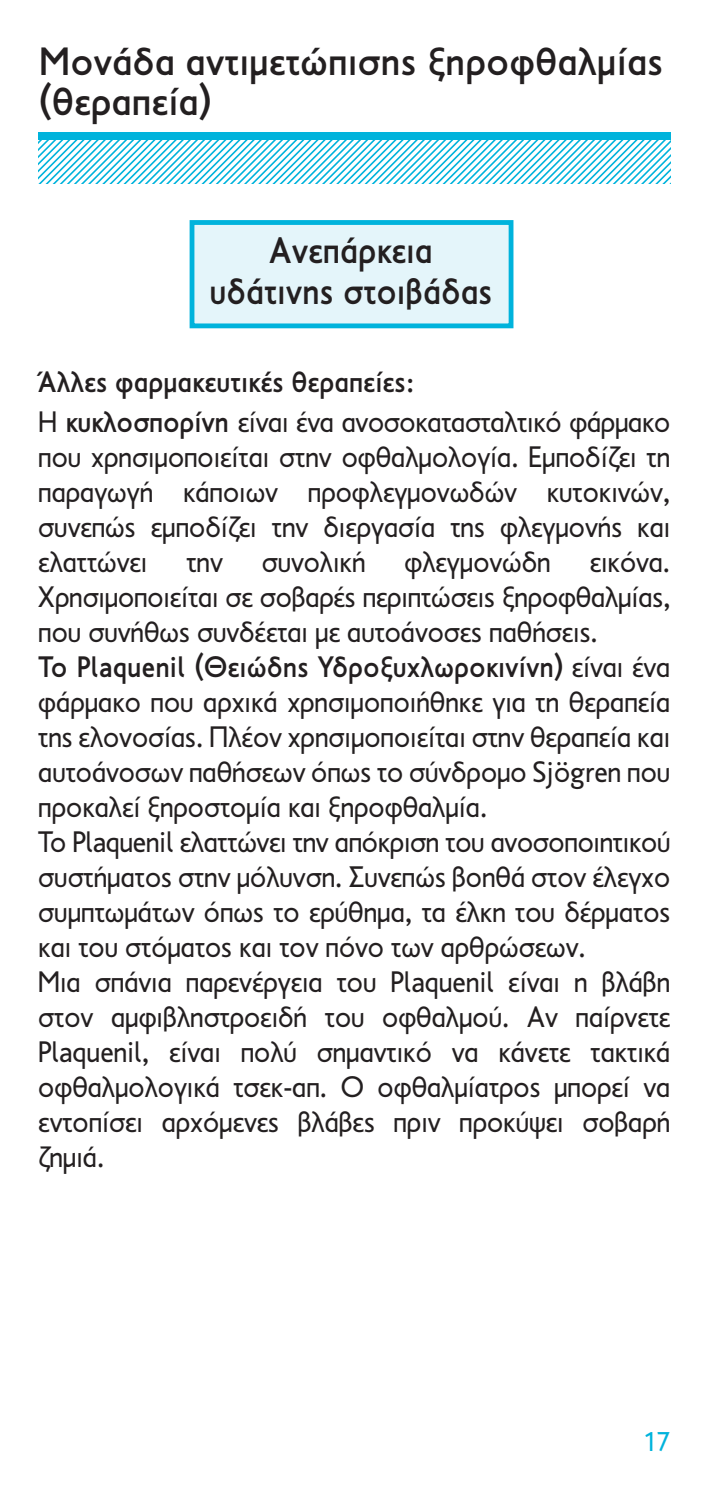
<style>
.page{position:relative;width:709px;height:1489px;background:#fff}
.page>*{position:absolute;margin:0;border:0;box-sizing:border-box;transform-origin:0 0}
.t1{font:500 40px/40px "PF Transport";color:#231f20}
.t2{font:500 37.5px/40px "PF Transport";color:#231f20;text-align:center;scale:.93 1}
.t3{font:30px/35px "PF Transport";color:#231f20;text-align:justify;scale:.95 1}
.t4{font:500 30px/40px "PF Transport";color:#231f20;scale:.95 1}
.t5{font:27.5px "PF Transport";color:#00b3dc;scale:.95 1}
.s1{font-weight:400}
.s2{font-weight:500}
</style>
<div class="page">
<div style="left:38px;top:132px;width:632px;height:8px;background:#00b3dc"></div>
<svg style="left:38px;top:140px;width:632px;height:44px"></svg>
<div style="left:190px;top:220px;width:323px;height:108px;background:#e4f5fa;border:5px solid #00b3dc"></div>
<h1 class="t1" style="left:39px;top:41px;width:625px">Μονάδα αντιµετώπισης ξηροφθαλµίας (θεραπεία)</h1>
<p class="t2" style="left:209px;top:231px;width:306px">Ανεπάρκεια υδάτινης στοιβάδας</p>
<p class="t4" style="left:38px;top:361px;width:666px">Άλλες φαρµακευτικές θεραπείες:<br><span class="s1">Η</span> κυκλοσπορίνη <span class="s1">είναι ένα ανοσοκατασταλτικό φάρµακο</span></p>
<p class="t3" style="left:38px;top:439px;width:666px">που χρησιµοποιείται στην οφθαλµολογία. Εµποδίζει τη παραγωγή κάποιων προφλεγµονωδών κυτοκινών, συνεπώς εµποδίζει την διεργασία της φλεγµονής και ελαττώνει</p>
<p class="t3" style="left:186px;top:544px;width:40px">την</p>
<p class="t3" style="left:262px;top:544px;width:111px">συνολική</p>
<p class="t3" style="left:404px;top:544px;width:155px">φλεγµονώδη</p>
<p class="t3" style="left:38px;top:544px;width:666px;text-align:left;text-indent:551px">εικόνα.<br>Χρησιµοποιείται σε σοβαρές περιπτώσεις ξηροφθαλµίας, που συνήθως συνδέεται µε αυτοάνοσες παθήσεις.<br><span class="s2">Το Plaquenil (Θειώδης Υδροξυχλωροκινίνη)</span> είναι ένα φάρµακο που αρχικά χρησιµοποιήθηκε για τη θεραπεία της ελονοσίας. Πλέον χρησιµοποιείται στην θεραπεία και αυτοάνοσων παθήσεων όπως το σύνδροµο Sjögren που προκαλεί ξηροστοµία και ξηροφθαλµία.<br>Το Plaquenil ελαττώνει την απόκριση του ανοσοποιητικού συστήµατος στην µόλυνση. Συνεπώς βοηθά στον έλεγχο συµπτωµάτων όπως το ερύθηµα, τα έλκη του δέρµατος και του στόµατος και τον πόνο των αρθρώσεων.<br>Μια σπάνια παρενέργεια του Plaquenil είναι η βλάβη στον αµφιβληστροειδή του οφθαλµού. Αν παίρνετε Plaquenil, είναι πολύ σηµαντικό να κάνετε τακτικά οφθαλµολογικά τσεκ-απ. Ο οφθαλµίατρος µπορεί να εντοπίσει αρχόµενες βλάβες πριν προκύψει σοβαρή ζηµιά.</p>
<p class="t5" style="left:642px;top:1425px;width:32px">17</p>
</div>
